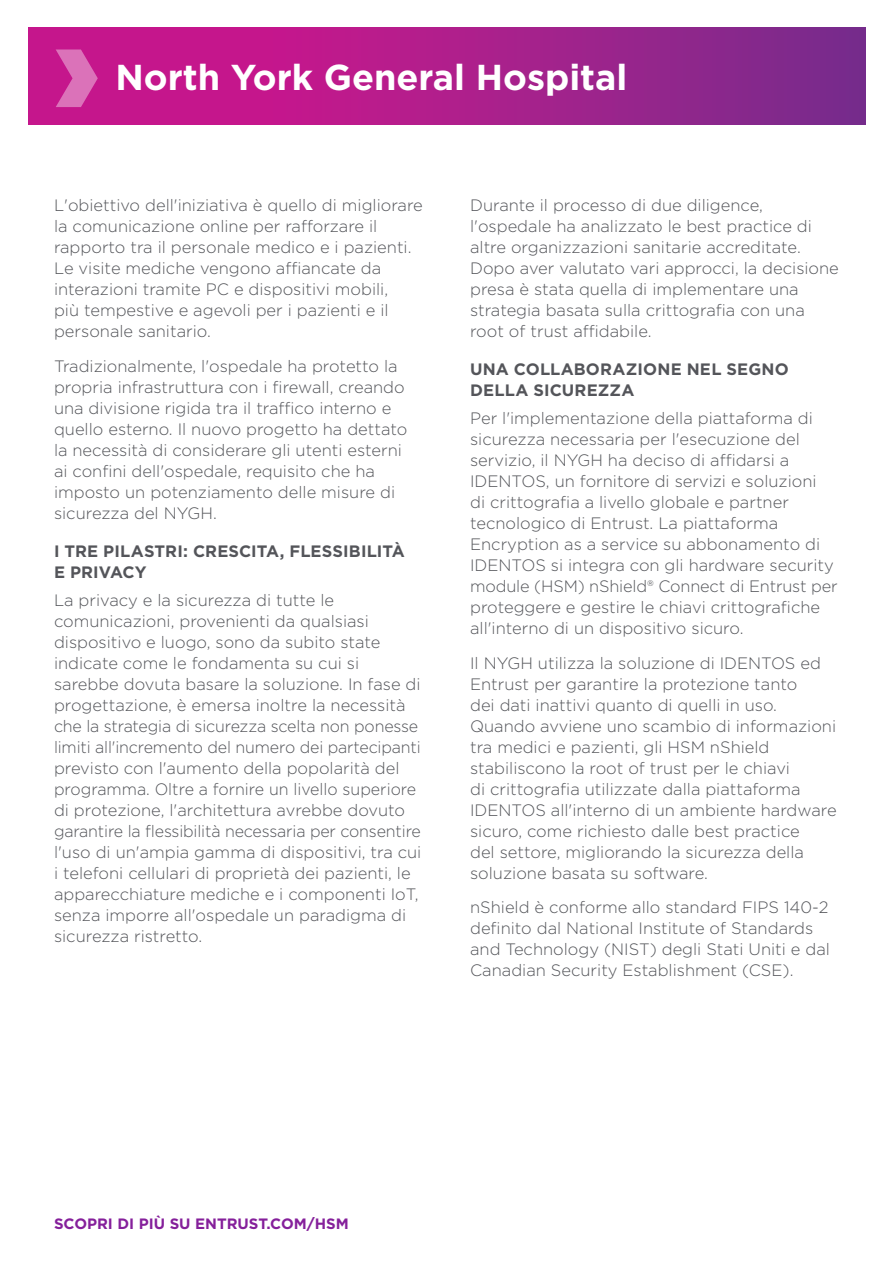
<style>
.page{position:relative;width:893px;height:1263px;background:#fff}
.page>*{position:absolute;margin:0;border:0;box-sizing:border-box;transform-origin:0 0}
.t1{font:700 36px "Gotham";color:#fff}
.t2{font:300 16.5px/21px "Gotham";color:#54555a}
.t3{font:700 16.5px/21px "Gotham";letter-spacing:.01em;color:#54555a}
.t4{font:700 15px "Gotham";color:#85209b}
</style>
<div class="page">
<svg style="left:29px;top:27px;width:837px;height:98px;background:#a91e8b"></svg>
<svg style="left:56px;top:50px;width:42px;height:57px;background:#d24da7"></svg>
<h1 class="t1" style="left:115px;top:54px;width:513px">North York General Hospital</h1>
<p class="t2" style="left:54px;top:194px;width:370px">L'obiettivo dell'iniziativa è quello di migliorare la comunicazione online per rafforzare il rapporto tra il personale medico e i pazienti.<br>Le visite mediche vengono affiancate da interazioni tramite PC e dispositivi mobili,<br>più tempestive e agevoli per i pazienti e il personale sanitario.</p>
<p class="t2" style="left:54px;top:355px;width:355px">Tradizionalmente, l'ospedale ha protetto la propria infrastruttura con i firewall, creando una divisione rigida tra il traffico interno e quello esterno. Il nuovo progetto ha dettato la necessità di considerare gli utenti esterni ai confini dell'ospedale, requisito che ha imposto un potenziamento delle misure di sicurezza del NYGH.</p>
<p class="t3" style="left:54px;top:540px;width:352px">I TRE PILASTRI: CRESCITA, FLESSIBILITÀ<br>E PRIVACY</p>
<p class="t2" style="left:54px;top:589px;width:369px">La privacy e la sicurezza di tutte le comunicazioni, provenienti da qualsiasi dispositivo e luogo, sono da subito state indicate come le fondamenta su cui si sarebbe dovuta basare la soluzione. In fase di progettazione, è emersa inoltre la necessità che la strategia di sicurezza scelta non ponesse limiti all'incremento del numero dei partecipanti previsto con l'aumento della popolarità del programma. Oltre a fornire un livello superiore di protezione, l'architettura avrebbe dovuto garantire la flessibilità necessaria per consentire l'uso di un'ampia gamma di dispositivi, tra cui i telefoni cellulari di proprietà dei pazienti, le apparecchiature mediche e i componenti IoT, senza imporre all'ospedale un paradigma di sicurezza ristretto.</p>
<p class="t2" style="left:470px;top:194px;width:370px">Durante il processo di due diligence, l'ospedale ha analizzato le best practice di altre organizzazioni sanitarie accreditate.<br>Dopo aver valutato vari approcci, la decisione presa è stata quella di implementare una strategia basata sulla crittografia con una root of trust affidabile.</p>
<p class="t3" style="left:470px;top:359px;width:320px">UNA COLLABORAZIONE NEL SEGNO<br>DELLA SICUREZZA</p>
<p class="t2" style="left:470px;top:407px;width:369px">Per l'implementazione della piattaforma di sicurezza necessaria per l'esecuzione del servizio, il NYGH ha deciso di affidarsi a IDENTOS, un fornitore di servizi e soluzioni<br>di crittografia a livello globale e partner tecnologico di Entrust. La piattaforma Encryption as a service su abbonamento di IDENTOS si integra con gli hardware security module (HSM) nShield® Connect di Entrust per proteggere e gestire le chiavi crittografiche all'interno di un dispositivo sicuro.</p>
<p class="t2" style="left:470px;top:652px;width:368px">Il NYGH utilizza la soluzione di IDENTOS ed Entrust per garantire la protezione tanto<br>dei dati inattivi quanto di quelli in uso.<br>Quando avviene uno scambio di informazioni tra medici e pazienti, gli HSM nShield stabiliscono la root of trust per le chiavi<br>di crittografia utilizzate dalla piattaforma IDENTOS all'interno di un ambiente hardware sicuro, come richiesto dalle best practice<br>del settore, migliorando la sicurezza della soluzione basata su software.</p>
<p class="t2" style="left:470px;top:896px;width:361px">nShield è conforme allo standard FIPS 140-2 definito dal National Institute of Standards and Technology (NIST) degli Stati Uniti e dal Canadian Security Establishment (CSE).</p>
<p class="t4" style="left:54px;top:1214px;width:296px">SCOPRI DI PIÙ SU ENTRUST.COM/HSM</p>
</div>
